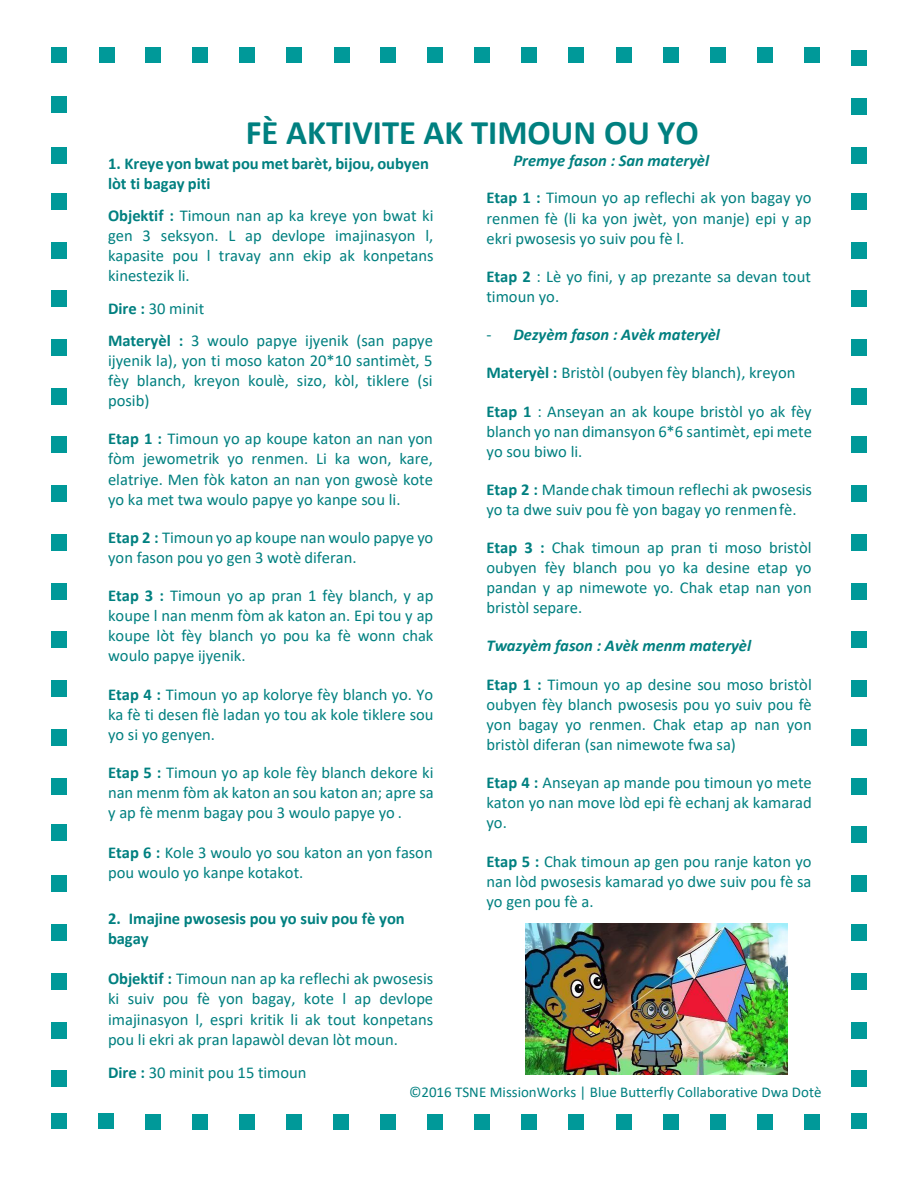
<style>
.page{position:relative;width:918px;height:1188px;background:#fff}
.page>*{position:absolute;margin:0;border:0;box-sizing:border-box;transform-origin:0 0}
.t1{font:700 34.5px "Calibri";color:#008080}
.t2{font:16.5px/20.1px "Calibri";color:#008080;text-align:justify}
.t3{font:700 16.5px/19.6px "Calibri";letter-spacing:-.005em;color:#008080}
.t4{font:italic 700 16.5px "Calibri";color:#008080}
.t5{font:15px "Calibri";color:#008080}
.s1{font-weight:700}
.s2{font-weight:400;font-style:normal}
</style>
<div class="page">
<div style="left:51px;top:97px;width:16px;height:16px;background:#099"></div>
<div style="left:851px;top:99px;width:16px;height:16px;background:#099"></div>
<div style="left:51px;top:1113px;width:16px;height:16px;background:#099"></div>
<div style="left:98px;top:1114px;width:16px;height:15px;background:#099"></div>
<div style="left:145px;top:1114px;width:16px;height:16px;background:#099"></div>
<div style="left:192px;top:1114px;width:16px;height:16px;background:#099"></div>
<div style="left:239px;top:1114px;width:16px;height:16px;background:#099"></div>
<div style="left:286px;top:1114px;width:16px;height:16px;background:#099"></div>
<div style="left:333px;top:1114px;width:16px;height:16px;background:#099"></div>
<div style="left:380px;top:1114px;width:15px;height:16px;background:#099"></div>
<div style="left:427px;top:1114px;width:15px;height:16px;background:#099"></div>
<div style="left:474px;top:1114px;width:16px;height:16px;background:#099"></div>
<div style="left:521px;top:1114px;width:16px;height:16px;background:#099"></div>
<div style="left:568px;top:1114px;width:16px;height:16px;background:#099"></div>
<div style="left:616px;top:1114px;width:16px;height:16px;background:#099"></div>
<div style="left:663px;top:1114px;width:15px;height:16px;background:#099"></div>
<div style="left:710px;top:1114px;width:15px;height:16px;background:#099"></div>
<div style="left:757px;top:1114px;width:16px;height:16px;background:#099"></div>
<div style="left:804px;top:1114px;width:16px;height:16px;background:#099"></div>
<div style="left:851px;top:1113px;width:16px;height:16px;background:#099"></div>
<div style="left:51px;top:825px;width:16px;height:16px;background:#099"></div>
<div style="left:851px;top:50px;width:16px;height:15px;background:#099"></div>
<div style="left:804px;top:47px;width:16px;height:15px;background:#099"></div>
<div style="left:757px;top:47px;width:16px;height:15px;background:#099"></div>
<div style="left:710px;top:47px;width:15px;height:15px;background:#099"></div>
<div style="left:663px;top:47px;width:16px;height:15px;background:#099"></div>
<div style="left:616px;top:47px;width:16px;height:15px;background:#099"></div>
<div style="left:569px;top:47px;width:15px;height:15px;background:#099"></div>
<div style="left:522px;top:47px;width:15px;height:15px;background:#099"></div>
<div style="left:475px;top:47px;width:15px;height:15px;background:#099"></div>
<div style="left:427px;top:47px;width:16px;height:15px;background:#099"></div>
<div style="left:380px;top:47px;width:15px;height:15px;background:#099"></div>
<div style="left:334px;top:47px;width:15px;height:15px;background:#099"></div>
<div style="left:286px;top:47px;width:16px;height:15px;background:#099"></div>
<div style="left:240px;top:47px;width:15px;height:15px;background:#099"></div>
<div style="left:192px;top:47px;width:16px;height:15px;background:#099"></div>
<div style="left:145px;top:47px;width:16px;height:15px;background:#099"></div>
<div style="left:99px;top:47px;width:15px;height:15px;background:#099"></div>
<div style="left:51px;top:47px;width:16px;height:15px;background:#099"></div>
<div style="left:851px;top:147px;width:16px;height:16px;background:#099"></div>
<div style="left:851px;top:194px;width:16px;height:16px;background:#099"></div>
<div style="left:851px;top:242px;width:16px;height:16px;background:#099"></div>
<div style="left:851px;top:291px;width:16px;height:16px;background:#099"></div>
<div style="left:851px;top:339px;width:16px;height:17px;background:#099"></div>
<div style="left:851px;top:388px;width:16px;height:16px;background:#099"></div>
<div style="left:851px;top:437px;width:16px;height:16px;background:#099"></div>
<div style="left:851px;top:486px;width:16px;height:16px;background:#099"></div>
<div style="left:851px;top:534px;width:16px;height:16px;background:#099"></div>
<div style="left:851px;top:583px;width:16px;height:16px;background:#099"></div>
<div style="left:851px;top:632px;width:16px;height:16px;background:#099"></div>
<div style="left:851px;top:681px;width:16px;height:16px;background:#099"></div>
<div style="left:851px;top:729px;width:16px;height:16px;background:#099"></div>
<div style="left:851px;top:778px;width:16px;height:16px;background:#099"></div>
<div style="left:851px;top:827px;width:16px;height:16px;background:#099"></div>
<div style="left:851px;top:876px;width:16px;height:16px;background:#099"></div>
<div style="left:851px;top:925px;width:16px;height:16px;background:#099"></div>
<div style="left:851px;top:973px;width:16px;height:16px;background:#099"></div>
<div style="left:851px;top:1022px;width:16px;height:16px;background:#099"></div>
<div style="left:851px;top:1071px;width:16px;height:16px;background:#099"></div>
<div style="left:51px;top:147px;width:16px;height:16px;background:#099"></div>
<div style="left:51px;top:194px;width:16px;height:16px;background:#099"></div>
<div style="left:51px;top:242px;width:16px;height:16px;background:#099"></div>
<div style="left:51px;top:291px;width:16px;height:16px;background:#099"></div>
<div style="left:51px;top:339px;width:16px;height:17px;background:#099"></div>
<div style="left:51px;top:388px;width:16px;height:16px;background:#099"></div>
<div style="left:51px;top:437px;width:16px;height:16px;background:#099"></div>
<div style="left:51px;top:486px;width:16px;height:16px;background:#099"></div>
<div style="left:51px;top:534px;width:16px;height:16px;background:#099"></div>
<div style="left:51px;top:583px;width:16px;height:16px;background:#099"></div>
<div style="left:51px;top:632px;width:16px;height:16px;background:#099"></div>
<div style="left:51px;top:681px;width:16px;height:16px;background:#099"></div>
<div style="left:51px;top:729px;width:16px;height:16px;background:#099"></div>
<div style="left:51px;top:778px;width:16px;height:16px;background:#099"></div>
<div style="left:51px;top:876px;width:16px;height:16px;background:#099"></div>
<div style="left:51px;top:925px;width:16px;height:16px;background:#099"></div>
<div style="left:51px;top:973px;width:16px;height:16px;background:#099"></div>
<div style="left:51px;top:1022px;width:16px;height:16px;background:#099"></div>
<div style="left:51px;top:1071px;width:16px;height:16px;background:#099"></div>
<img style="left:525px;top:924px;width:262px;height:150px">
<h1 class="t1" style="left:246px;top:108px;width:455px">FÈ AKTIVITE AK TIMOUN OU YO</h1>
<p class="t3" style="left:108px;top:154px;width:322px">1. Kreye yon bwat pou met barèt, bijou, oubyen lòt ti bagay piti</p>
<p class="t2" style="left:108px;top:205px;width:327px"><span class="s1">Objektif :</span> Timoun nan ap ka kreye yon bwat ki gen 3 seksyon. L ap devlope imajinasyon l, kapasite pou l travay ann ekip ak konpetans kinestezik li.</p>
<p class="t2" style="left:108px;top:292px;width:326px;line-height:31.8px"><span class="s1">Dire :</span> 30 minit<br><span class="s1">Materyèl :</span> 3 woulo papye ijyenik (san papye</p>
<p class="t2" style="left:108px;top:350px;width:326px">ijyenik la), yon ti moso katon 20*10 santimèt, 5 fèy blanch, kreyon koulè, sizo, kòl, tiklere (si posib)</p>
<p class="t2" style="left:108px;top:429px;width:326px"><span class="s1">Etap 1 :</span> Timoun yo ap koupe katon an nan yon fòm jewometrik yo renmen. Li ka won, kare, elatriye. Men fòk katon an nan yon gwosè kote yo ka met twa woulo papye yo kanpe sou li.</p>
<p class="t2" style="left:108px;top:527px;width:327px"><span class="s1">Etap 2 :</span> Timoun yo ap koupe nan woulo papye yo yon fason pou yo gen 3 wotè diferan.</p>
<p class="t2" style="left:108px;top:585px;width:327px"><span class="s1">Etap 3 :</span> Timoun yo ap pran 1 fèy blanch, y ap koupe l nan menm fòm ak katon an. Epi tou y ap koupe lòt fèy blanch yo pou ka fè wonn chak woulo papye ijyenik.</p>
<p class="t2" style="left:108px;top:684px;width:327px"><span class="s1">Etap 4 :</span> Timoun yo ap kolorye fèy blanch yo. Yo ka fè ti desen flè ladan yo tou ak kole tiklere sou yo si yo genyen.</p>
<p class="t2" style="left:108px;top:762px;width:327px"><span class="s1">Etap 5 :</span> Timoun yo ap kole fèy blanch dekore ki nan menm fòm ak katon an sou katon an; apre sa y ap fè menm bagay pou 3 woulo papye yo .</p>
<p class="t2" style="left:108px;top:842px;width:326px;line-height:19.6px"><span class="s1">Etap 6 :</span> Kole 3 woulo yo sou katon an yon fason pou woulo yo kanpe kotakot.</p>
<p class="t3" style="left:108px;top:908px;width:298px">2. Imajine pwosesis pou yo suiv pou fè yon bagay</p>
<p class="t2" style="left:108px;top:968px;width:327px"><span class="s1">Objektif :</span> Timoun nan ap ka reflechi ak pwosesis ki suiv pou fè yon bagay, kote l ap devlope imajinasyon l, espri kritik li ak tout konpetans pou li ekri ak pran lapawòl devan lòt moun.</p>
<p class="t2" style="left:108px;top:1062px;width:200px"><span class="s1">Dire :</span> 30 minit pou 15 timoun</p>
<p class="t4" style="left:513px;top:149px;width:197px">Premye fason : San materyèl</p>
<p class="t2" style="left:486px;top:187px;width:327px"><span class="s1">Etap 1 :</span> Timoun yo ap reflechi ak yon bagay yo renmen fè (li ka yon jwèt, yon manje) epi y ap ekri pwosesis yo suiv pou fè l.</p>
<p class="t2" style="left:486px;top:266px;width:326px"><span class="s1">Etap 2</span> : Lè yo fini, y ap prezante sa devan tout timoun yo.</p>
<p class="t4" style="left:486px;top:323px;width:235px"><span class="s2">-</span> Dezyèm fason : Avèk materyèl</p>
<p class="t2" style="left:486px;top:362px;width:311px"><span class="s1">Materyèl :</span> Bristòl (oubyen fèy blanch), kreyon</p>
<p class="t2" style="left:486px;top:401px;width:327px"><span class="s1">Etap 1</span> : Anseyan an ak koupe bristòl yo ak fèy blanch yo nan dimansyon 6*6 santimèt, epi mete yo sou biwo li.</p>
<p class="t2" style="left:486px;top:479px;width:327px"><span class="s1">Etap 2 :</span> Mande chak timoun reflechi ak pwosesis yo ta dwe suiv pou fè yon bagay yo renmenfè.</p>
<p class="t2" style="left:486px;top:537px;width:327px"><span class="s1">Etap 3 :</span> Chak timoun ap pran ti moso bristòl oubyen fèy blanch pou yo ka desine etap yo pandan y ap nimewote yo. Chak etap nan yon bristòl separe.</p>
<p class="t4" style="left:486px;top:634px;width:266px">Twazyèm fason : Avèk menm materyèl</p>
<p class="t2" style="left:486px;top:674px;width:327px"><span class="s1">Etap 1 :</span> Timoun yo ap desine sou moso bristòl oubyen fèy blanch pwosesis pou yo suiv pou fè yon bagay yo renmen. Chak etap ap nan yon bristòl diferan (san nimewote fwa sa)</p>
<p class="t2" style="left:486px;top:772px;width:327px"><span class="s1">Etap 4 :</span> Anseyan ap mande pou timoun yo mete katon yo nan move lòd epi fè echanj ak kamarad yo.</p>
<p class="t2" style="left:486px;top:851px;width:327px"><span class="s1">Etap 5 :</span> Chak timoun ap gen pou ranje katon yo nan lòd pwosesis kamarad yo dwe suiv pou fè sa yo gen pou fè a.</p>
<p class="t5" style="left:409px;top:1082px;width:414px">©2016 TSNE MissionWorks | Blue Butterfly Collaborative Dwa Dotè</p>
</div>
